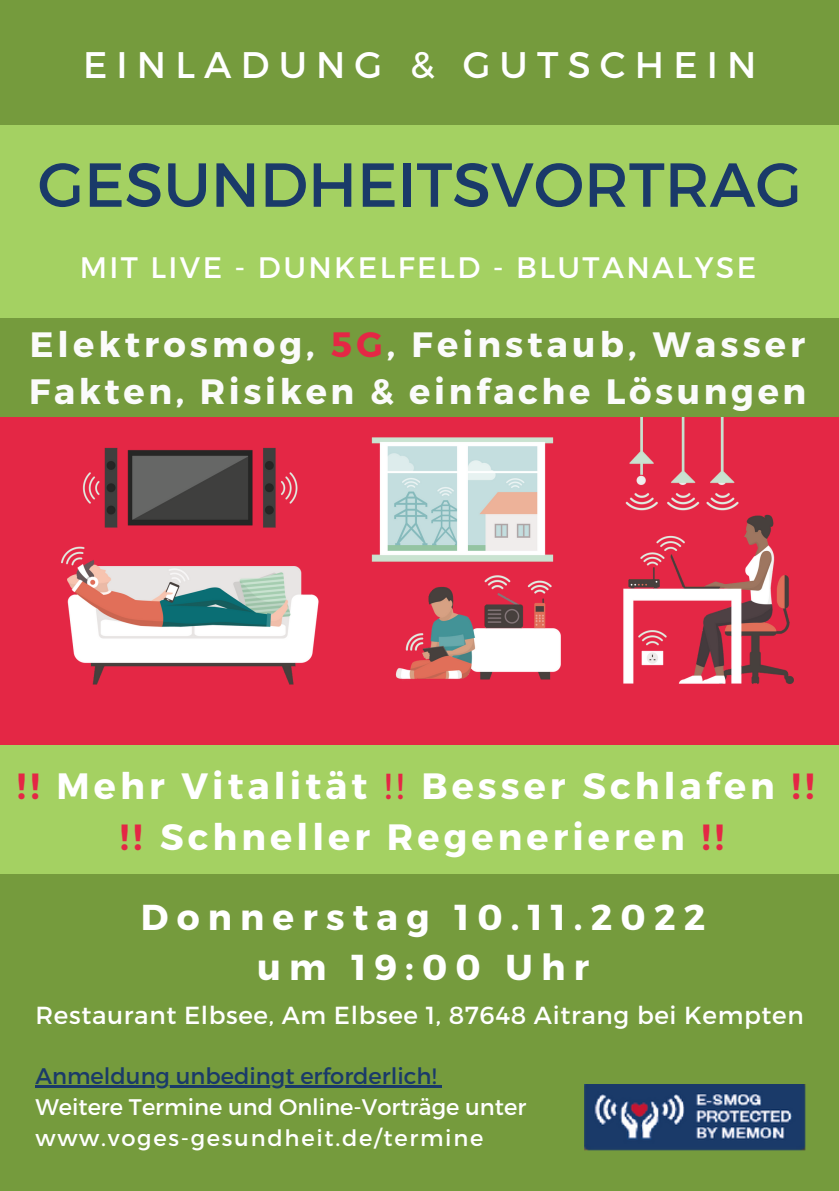
<style>
.page{position:relative;width:839px;height:1191px;background:#fff}
.page>*{position:absolute;margin:0;border:0;box-sizing:border-box;transform-origin:0 0}
.t1{font:62px "Montserrat";color:#1a3a69}
.t2{font:37px "Montserrat";letter-spacing:.25em;color:#fff}
.t3{font:700 36.6px/51.2px "Montserrat";letter-spacing:.115em;color:#fff;text-align:center}
.t4{font:700 36px/50.2px "Montserrat";letter-spacing:.225em;color:#fff;text-align:center}
.t5{font:700 35.2px/47px "Montserrat";letter-spacing:.105em;color:#fbfbfb}
.t6{font:29.6px "Montserrat";letter-spacing:.08em;color:#fff}
.t7{font:24.6px "Montserrat";letter-spacing:.025em;color:#fff}
.t8{font:22.6px/31.2px "Montserrat";color:#fff}
.t9{font:22.6px "Montserrat";color:#1a3a69}
.s1{color:#e42745}
.s2{font-weight:400;color:#e42745}
</style>
<div class="page">
<div style="left:0;top:0;width:838px;height:1191px;background:#a4d162"></div>
<div style="left:0;top:776px;width:838px;height:415px;background:#759b3d"></div>
<div style="left:0;top:752px;width:838px;height:121px;background:#a4d162"></div>
<hr style="left:35px;top:1086px;width:401px;height:2px;background:#1a3a69">
<svg style="left:436px;top:1086px;width:6px;height:2px"></svg>
<img style="left:584px;top:1085px;width:221px;height:66px">
<div style="left:0;top:319px;width:838px;height:117px;background:#759b3d"></div>
<div style="left:0;top:417px;width:838px;height:327px;background:#e42745"></div>
<img style="left:61px;top:417px;width:732px;height:328px">
<div style="left:0;top:0;width:838px;height:125px;background:#759b3d"></div>
<h2 class="t2" style="left:83px;top:41px;width:675px">EINLADUNG &amp; GUTSCHEIN</h2>
<h1 class="t1" style="left:38px;top:144px;width:765px">GESUNDHEITSVORTRAG</h1>
<h3 class="t6" style="left:80px;top:248px;width:678px">MIT LIVE - DUNKELFELD - BLUTANALYSE</h3>
<h3 class="t5" style="left:29px;top:319px;width:778px">Elektrosmog, <span class="s1">5G</span>, Feinstaub, Wasser<br>Fakten, Risiken &amp; einfache Lösungen</h3>
<h3 class="t3" style="left:17px;top:758px;width:799px"><span class="s1">!!</span> Mehr Vitalität <span class="s2">!!</span> Besser Schlafen <span class="s1">!! !!</span> Schneller Regenerieren <span class="s1">!!</span></h3>
<h3 class="t4" style="left:141px;top:890px;width:566px">Donnerstag 10.11.2022 um 19:00 Uhr</h3>
<p class="t7" style="left:35px;top:999px;width:769px">Restaurant Elbsee, Am Elbsee 1, 87648 Aitrang bei Kempten</p>
<p class="t9" style="left:35px;top:1061px;width:402px">Anmeldung unbedingt erforderlich!</p>
<p class="t8" style="left:35px;top:1090px;width:492px">Weitere Termine und Online-Vorträge unter www.voges-gesundheit.de/termine</p>
</div>
